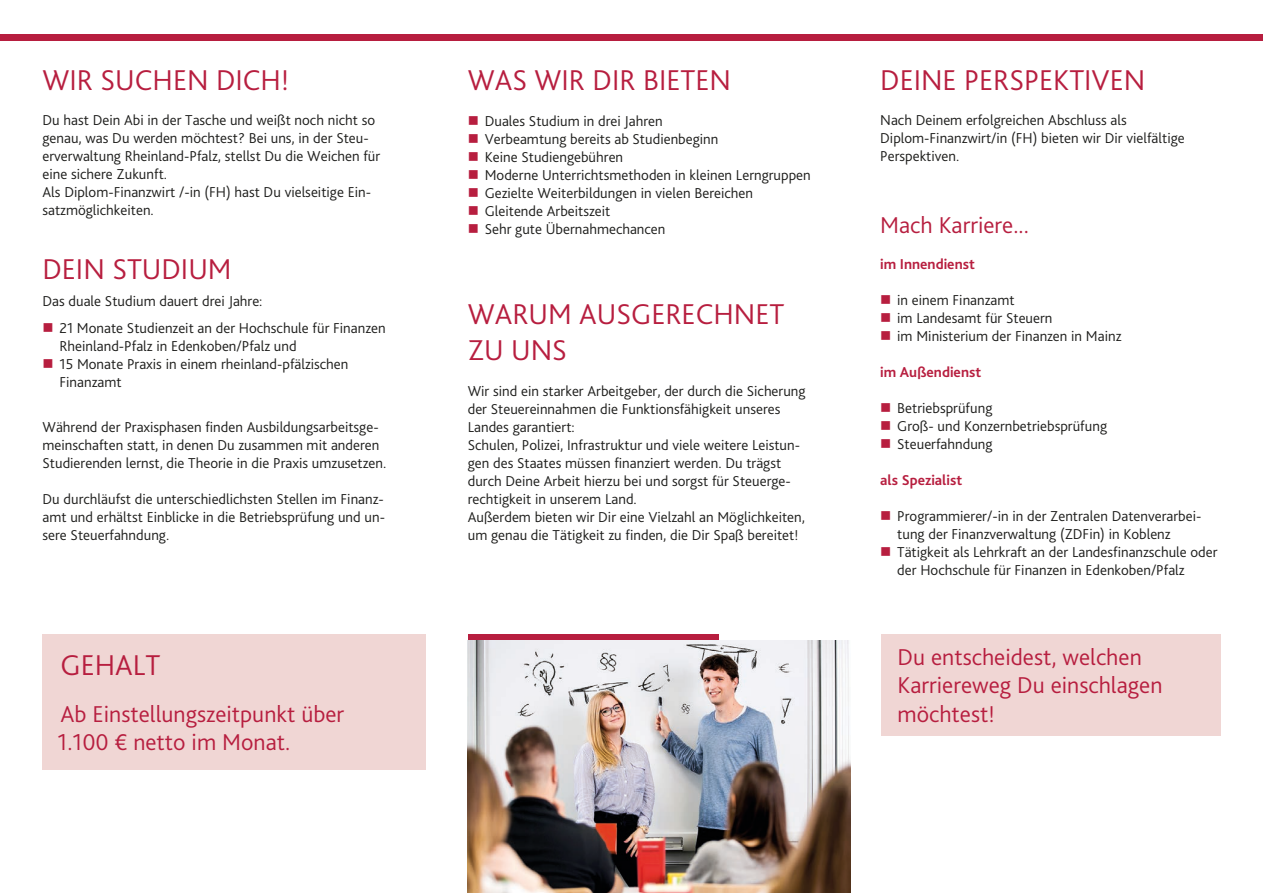
<style>
.page{position:relative;width:1263px;height:893px;background:#fff}
.page>*{position:absolute;margin:0;border:0;box-sizing:border-box;transform-origin:0 0}
.t1{font:300 30px/36px "Bliss 2";color:#b71e3f}
.t2{font:300 24px/28.5px "Bliss 2";color:#b71e3f}
.t3{font:300 15px/18px "Bliss 2";color:#1d1d1b}
.t4{font:700 15px "Bliss 2";color:#b71e3f}
.s1{color:#b71e3f}
</style>
<div class="page">
<div style="left:0;top:34px;width:1263px;height:6px;background:#b71e3f"></div>
<div style="left:43px;top:634px;width:383px;height:136px;background:#f0d6d4"></div>
<div style="left:468px;top:634px;width:251px;height:7px;background:#b71e3f"></div>
<img style="left:468px;top:641px;width:382px;height:252px">
<div style="left:881px;top:634px;width:339px;height:102px;background:#f0d6d4"></div>
<h1 class="t1" style="left:43px;top:61px;width:248px">WIR SUCHEN DICH!</h1>
<h1 class="t1" style="left:468px;top:61px;width:265px">WAS WIR DIR BIETEN</h1>
<h1 class="t1" style="left:880px;top:61px;width:267px">DEINE PERSPEKTIVEN</h1>
<p class="t3" style="left:880px;top:111px;width:306px">Nach Deinem erfolgreichen Abschluss als<br>Diplom-Finanzwirt/in (FH) bieten wir Dir vielfältige<br>Perspektiven.</p>
<p class="t3" style="left:43px;top:111px;width:339px">Du hast Dein Abi in der Tasche und weißt noch nicht so genau, was Du werden möchtest? Bei uns, in der Steu&shy;erverwaltung Rheinland-Pfalz, stellst Du die Weichen für eine sichere Zukunft.<br>Als Diplom-Finanzwirt /-in (FH) hast Du vielseitige Ein&shy;satzmöglichkeiten.</p>
<p class="t3" style="left:468px;top:112px;width:197px"><span class="s1">■</span> Duales Studium in drei Jahren</p>
<p class="t3" style="left:468px;top:130px;width:252px"><span class="s1">■</span> Verbeamtung bereits ab Studienbeginn</p>
<p class="t3" style="left:468px;top:148px;width:157px"><span class="s1">■</span> Keine Studiengebühren</p>
<p class="t3" style="left:468px;top:166px;width:344px"><span class="s1">■</span> Moderne Unterrichtsmethoden in kleinen Lerngruppen</p>
<p class="t3" style="left:468px;top:184px;width:287px"><span class="s1">■</span> Gezielte Weiterbildungen in vielen Bereichen</p>
<p class="t3" style="left:468px;top:202px;width:144px"><span class="s1">■</span> Gleitende Arbeitszeit</p>
<p class="t3" style="left:468px;top:220px;width:199px"><span class="s1">■</span> Sehr gute Übernahmechancen</p>
<h2 class="t2" style="left:880px;top:210px;width:150px">Mach Karriere...</h2>
<p class="t4" style="left:880px;top:255px;width:96px">im Innendienst</p>
<p class="t3" style="left:880px;top:291px;width:136px"><span class="s1">■</span> in einem Finanzamt</p>
<p class="t3" style="left:880px;top:309px;width:174px"><span class="s1">■</span> im Landesamt für Steuern</p>
<p class="t3" style="left:880px;top:327px;width:243px"><span class="s1">■</span> im Ministerium der Finanzen in Mainz</p>
<p class="t4" style="left:880px;top:363px;width:102px">im Außendienst</p>
<p class="t3" style="left:880px;top:399px;width:114px"><span class="s1">■</span> Betriebsprüfung</p>
<p class="t3" style="left:880px;top:417px;width:228px"><span class="s1">■</span> Groß- und Konzernbetriebsprüfung</p>
<p class="t3" style="left:880px;top:435px;width:114px"><span class="s1">■</span> Steuerfahndung</p>
<p class="t4" style="left:880px;top:471px;width:83px">als Spezialist</p>
<p class="t3" style="left:897px;top:507px;width:304px;text-indent:-17px"><span class="s1">■</span> Programmierer/-in in der Zentralen Datenverarbei&shy;tung der Finanzverwaltung (ZDFin) in Koblenz</p>
<p class="t3" style="left:897px;top:543px;width:322px;text-indent:-17px"><span class="s1">■</span> Tätigkeit als Lehrkraft an der Landesfinanzschule oder der Hochschule für Finanzen in Edenkoben/Pfalz</p>
<h1 class="t1" style="left:43px;top:250px;width:191px">DEIN STUDIUM</h1>
<p class="t3" style="left:43px;top:292px;width:222px">Das duale Studium dauert drei Jahre:</p>
<p class="t3" style="left:60px;top:319px;width:328px;text-indent:-17px"><span class="s1">■</span> 21 Monate Studienzeit an der Hochschule für Finanzen<br>Rheinland-Pfalz in Edenkoben/Pfalz und</p>
<p class="t3" style="left:60px;top:355px;width:290px;text-indent:-17px"><span class="s1">■</span> 15 Monate Praxis in einem rheinland-pfälzischen<br>Finanzamt</p>
<p class="t3" style="left:43px;top:418px;width:345px">Während der Praxisphasen finden Ausbildungsarbeitsge&shy;meinschaften statt, in denen Du zusammen mit anderen<br>Studierenden lernst, die Theorie in die Praxis umzusetzen.</p>
<p class="t3" style="left:43px;top:490px;width:344px;text-align:justify">Du durchläufst die unterschiedlichsten Stellen im Finanz&shy;amt und erhältst Einblicke in die Betriebsprüfung und un&shy;sere Steuerfahndung.</p>
<h1 class="t1" style="left:468px;top:295px;width:318px">WARUM AUSGERECHNET<br>ZU UNS</h1>
<p class="t3" style="left:468px;top:382px;width:339px">Wir sind ein starker Arbeitgeber, der durch die Sicherung der Steuereinnahmen die Funktionsfähigkeit unseres Landes garantiert:<br>Schulen, Polizei, Infrastruktur und viele weitere Leistun&shy;gen des Staates müssen finanziert werden. Du trägst durch Deine Arbeit hierzu bei und sorgst für Steuerge&shy;rechtigkeit in unserem Land.<br>Außerdem bieten wir Dir eine Vielzahl an Möglichkeiten, um genau die Tätigkeit zu finden, die Dir Spaß bereitet!</p>
<h1 class="t1" style="left:61px;top:646px;width:101px">GEHALT</h1>
<h2 class="t2" style="left:57px;top:699px;width:288px">Ab Einstellungszeitpunkt über<br>1.100 € netto im Monat.</h2>
<h2 class="t2" style="left:897px;top:642px;width:266px">Du entscheidest, welchen<br>Karriereweg Du einschlagen möchtest!</h2>
</div>
